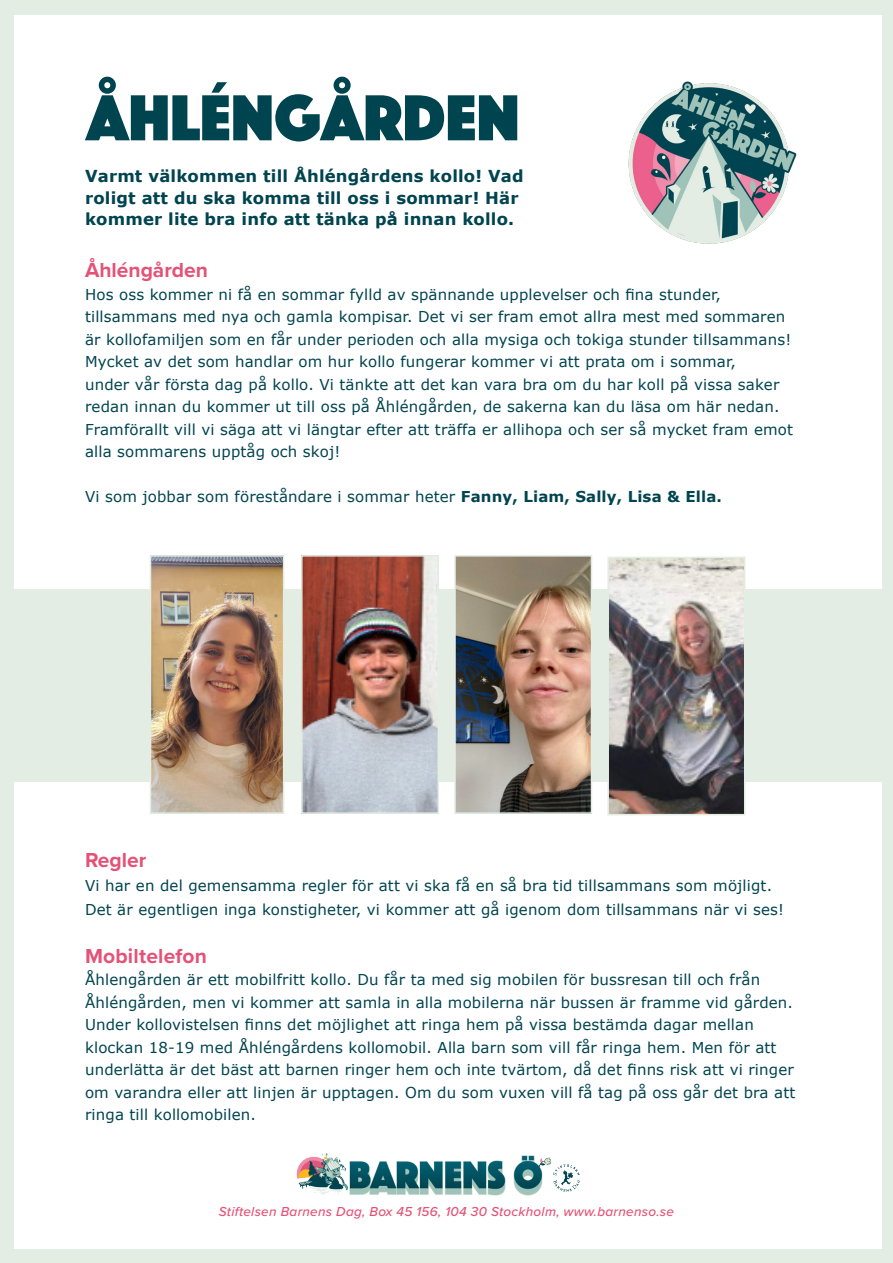
<style>
.page{position:relative;width:893px;height:1263px;background:#e3ede4}
.page>*{position:absolute;margin:0;border:0;box-sizing:border-box;transform-origin:0 0}
.t1{font:67.5px "Phosphate Solid";color:#004450}
.t2{font:700 21px "Proxima Nova";color:#e45277}
.t3{font:700 16.5px/22.5px "Verdana";letter-spacing:.01em;color:#004450}
.t4{font:15px/22.5px "Verdana";letter-spacing:.01em;color:#004450}
.t5{font:italic 500 13.5px "Proxima Nova";letter-spacing:.02em;color:#e45277}
.s1{font-weight:700}
</style>
<div class="page">
<div style="left:14px;top:15px;width:867px;height:1233px;background:#fff"></div>
<hr style="left:84px;top:0;width:1px;height:1263px;background:#000">
<hr style="left:0;top:1204px;width:893px;height:2px;background:#004450">
<hr style="left:1px;top:84px;width:892px;height:2px;background:#004450">
<div style="left:83px;top:81px;width:723px;height:1124px;background:#fff"></div>
<img style="left:628px;top:81px;width:169px;height:163px">
<div style="left:1px;top:589px;width:892px;height:193px;background:#e3ede4"></div>
<img style="left:153px;top:558px;width:128px;height:253px">
<div style="left:150px;top:555px;width:134px;height:259px;border:2px solid #e3ede4"></div>
<img style="left:457px;top:558px;width:132px;height:253px">
<div style="left:454px;top:555px;width:138px;height:259px;border:2px solid #e3ede4"></div>
<img style="left:304px;top:558px;width:132px;height:253px">
<div style="left:301px;top:555px;width:138px;height:259px;border:2px solid #e3ede4"></div>
<img style="left:610px;top:560px;width:132px;height:252px">
<div style="left:607px;top:557px;width:138px;height:258px;border:2px solid #e3ede4"></div>
<p class="t1" style="left:86px;top:70px;width:435px">ÅHLÉNGÅRDEN</p>
<p class="t3" style="left:85px;top:164px;width:440px">Varmt välkommen till Åhléngårdens kollo! Vad roligt att du ska komma till oss i sommar! Här</p>
<p class="t3" style="left:85px;top:208px;width:431px">kommer lite bra info att tänka på innan kollo.</p>
<p class="t2" style="left:85px;top:254px;width:124px">Åhléngården</p>
<p class="t4" style="left:85px;top:283px;width:709px">Hos oss kommer ni få en sommar fylld av spännande upplevelser och fina stunder, tillsammans med nya och gamla kompisar. Det vi ser fram emot allra mest med sommaren är kollofamiljen som en får under perioden och alla mysiga och tokiga stunder tillsammans!<br>Mycket av det som handlar om hur kollo fungerar kommer vi att prata om i sommar,<br>under vår första dag på kollo. Vi tänkte att det kan vara bra om du har koll på vissa saker redan innan du kommer ut till oss på Åhléngården, de sakerna kan du läsa om här nedan.<br>Framförallt vill vi säga att vi längtar efter att träffa er allihopa och ser så mycket fram emot alla sommarens upptåg och skoj!</p>
<p class="t4" style="left:85px;top:486px;width:638px">Vi som jobbar som föreståndare i sommar heter <span class="s1">Fanny, Liam, Sally, Lisa &amp; Ella.</span></p>
<p class="t2" style="left:85px;top:844px;width:63px">Regler</p>
<p class="t4" style="left:85px;top:874px;width:689px">Vi har en del gemensamma regler för att vi ska få en så bra tid tillsammans som möjligt.</p>
<p class="t4" style="left:85px;top:898px;width:701px">Det är egentligen inga konstigheter, vi kommer att gå igenom dom tillsammans när vi ses!</p>
<p class="t2" style="left:85px;top:940px;width:123px">Mobiltelefon</p>
<p class="t4" style="left:85px;top:969px;width:712px">Åhlengården är ett mobilfritt kollo. Du får ta med sig mobilen för bussresan till och från Åhléngården, men vi kommer att samla in alla mobilerna när bussen är framme vid gården.<br>Under kollovistelsen finns det möjlighet att ringa hem på vissa bestämda dagar mellan klockan 18-19 med Åhléngårdens kollomobil. Alla barn som vill får ringa hem. Men för att underlätta är det bäst att barnen ringer hem och inte tvärtom, då det finns risk att vi ringer om varandra eller att linjen är upptagen. Om du som vuxen vill få tag på oss går det bra att ringa till kollomobilen.</p>
<p class="t5" style="left:219px;top:1202px;width:457px">Stiftelsen Barnens Dag, Box 45 156, 104 30 Stockholm, www.barnenso.se</p>
</div>
